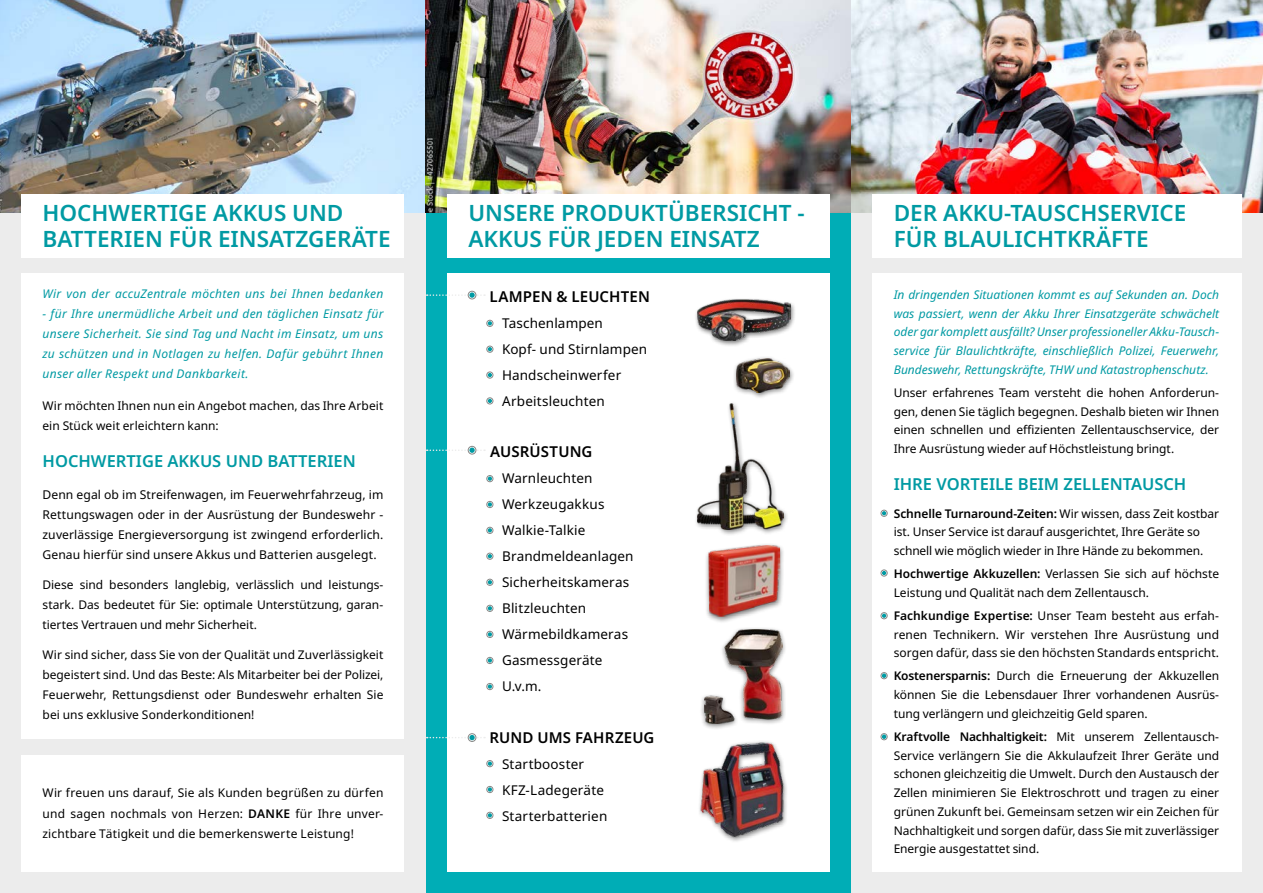
<style>
.page{position:relative;width:1263px;height:893px;background:#fff}
.page>*{position:absolute;margin:0;border:0;box-sizing:border-box;transform-origin:0 0}
.t1{font:600 22.5px/25.5px "Noto Sans";color:#009aa3}
.t2{font:600 16.5px "Noto Sans";color:#009aa3}
.t3{font:600 15px "Noto Sans";letter-spacing:.005em;color:#000}
.t4{font:13.5px/26px "Noto Sans";letter-spacing:.01em;color:#000}
.t5{font:12.15px/19.8px "Noto Sans";letter-spacing:.005em;color:#000;text-align:justify}
.t6{font:12px/18.8px "Noto Sans";color:#000;text-align:justify}
.t7{font:italic 12px/18.8px "Noto Sans";letter-spacing:.025em;color:#009aa3;text-align:justify}
.s1{font-weight:600}
</style>
<div class="page">
<div style="left:0;top:0;width:426px;height:893px;background:#ececec"></div>
<div style="left:850px;top:0;width:413px;height:893px;background:#ececec"></div>
<div style="left:426px;top:0;width:424px;height:893px;background:linear-gradient(to right,#00adb6,#00adb6)"></div>
<img style="left:442px;top:0;width:821px;height:213px">
<img style="left:0;top:0;width:442px;height:213px">
<div style="left:447px;top:273px;width:382px;height:599px;background:#fff"></div>
<div style="left:694px;top:297px;width:102px;height:50px;background:#000;opacity:.5"></div>
<img style="left:698px;top:299px;width:93px;height:42px">
<img style="left:699px;top:741px;width:88px;height:99px">
<div style="left:694px;top:401px;width:95px;height:135px;background:#000;opacity:.5"></div>
<img style="left:698px;top:404px;width:85px;height:125px">
<div style="left:699px;top:626px;width:89px;height:104px;background:#000;opacity:.5"></div>
<img style="left:704px;top:629px;width:78px;height:94px">
<div style="left:732px;top:355px;width:64px;height:44px;background:#000;opacity:.5"></div>
<img style="left:736px;top:358px;width:54px;height:34px">
<div style="left:705px;top:542px;width:81px;height:81px;background:#000;opacity:.5"></div>
<img style="left:708px;top:545px;width:73px;height:72px">
<div style="left:22px;top:194px;width:382px;height:64px;background:#fff"></div>
<div style="left:872px;top:194px;width:370px;height:64px;background:#fff"></div>
<div style="left:22px;top:273px;width:382px;height:466px;background:#fff"></div>
<div style="left:873px;top:273px;width:369px;height:599px;background:#fff"></div>
<div style="left:447px;top:194px;width:382px;height:64px;background:#fff"></div>
<div style="left:22px;top:755px;width:382px;height:117px;background:#fff"></div>
<div style="left:468px;top:291px;width:8px;height:8px;border:1px solid #868786;border-radius:50%"></div>
<svg style="left:427px;top:292px;width:58px;height:6px"></svg>
<div style="left:468px;top:446px;width:8px;height:8px;border:1px solid #868786;border-radius:50%"></div>
<svg style="left:427px;top:448px;width:58px;height:5px"></svg>
<div style="left:468px;top:733px;width:8px;height:9px;border:1px solid #868786;border-radius:50%"></div>
<svg style="left:427px;top:735px;width:58px;height:5px"></svg>
<div style="left:486px;top:320px;width:7px;height:7px;border:1px solid #868786;border-radius:50%"></div>
<svg style="left:487px;top:320px;width:6px;height:6px"></svg>
<div style="left:486px;top:475px;width:7px;height:7px;border:1px solid #868786;border-radius:50%"></div>
<svg style="left:487px;top:476px;width:6px;height:6px"></svg>
<div style="left:486px;top:760px;width:7px;height:7px;border:1px solid #868786;border-radius:50%"></div>
<svg style="left:488px;top:761px;width:4px;height:5px"></svg>
<div style="left:486px;top:346px;width:7px;height:7px;border:1px solid #868786;border-radius:50%"></div>
<svg style="left:487px;top:346px;width:6px;height:6px"></svg>
<div style="left:487px;top:501px;width:6px;height:7px;background:#abacab;border-radius:50%"></div>
<div style="left:486px;top:501px;width:7px;height:7px;border:1px solid #868786;border-radius:50%"></div>
<svg style="left:488px;top:502px;width:4px;height:5px"></svg>
<div style="left:487px;top:786px;width:6px;height:7px;background:#abacab;border-radius:50%"></div>
<div style="left:486px;top:786px;width:7px;height:7px;border:1px solid #868786;border-radius:50%"></div>
<svg style="left:488px;top:787px;width:4px;height:5px"></svg>
<div style="left:486px;top:372px;width:7px;height:6px;border:1px solid #868786;border-radius:50%"></div>
<svg style="left:487px;top:372px;width:6px;height:6px"></svg>
<div style="left:486px;top:527px;width:7px;height:7px;border:1px solid #868786;border-radius:50%"></div>
<svg style="left:487px;top:527px;width:6px;height:6px"></svg>
<div style="left:486px;top:812px;width:7px;height:7px;border:1px solid #868786;border-radius:50%"></div>
<svg style="left:487px;top:812px;width:6px;height:6px"></svg>
<div style="left:486px;top:397px;width:7px;height:7px;border:1px solid #868786;border-radius:50%"></div>
<svg style="left:487px;top:398px;width:6px;height:6px"></svg>
<div style="left:486px;top:553px;width:7px;height:7px;border:1px solid #868786;border-radius:50%"></div>
<svg style="left:487px;top:553px;width:6px;height:6px"></svg>
<div style="left:486px;top:579px;width:7px;height:7px;border:1px solid #868786;border-radius:50%"></div>
<svg style="left:487px;top:579px;width:6px;height:6px"></svg>
<div style="left:486px;top:605px;width:7px;height:7px;border:1px solid #868786;border-radius:50%"></div>
<svg style="left:487px;top:605px;width:6px;height:6px"></svg>
<div style="left:486px;top:631px;width:7px;height:7px;border:1px solid #868786;border-radius:50%"></div>
<svg style="left:487px;top:631px;width:6px;height:6px"></svg>
<div style="left:487px;top:657px;width:6px;height:7px;background:#abacab;border-radius:50%"></div>
<div style="left:486px;top:657px;width:7px;height:7px;border:1px solid #868786;border-radius:50%"></div>
<svg style="left:488px;top:658px;width:4px;height:5px"></svg>
<div style="left:487px;top:683px;width:6px;height:7px;background:#abacab;border-radius:50%"></div>
<div style="left:486px;top:683px;width:7px;height:7px;border:1px solid #868786;border-radius:50%"></div>
<svg style="left:488px;top:684px;width:4px;height:5px"></svg>
<div style="left:881px;top:510px;width:6px;height:7px;border:1px solid #868786;border-radius:50%"></div>
<svg style="left:881px;top:510px;width:6px;height:6px"></svg>
<svg style="left:881px;top:570px;width:6px;height:6px"></svg>
<div style="left:881px;top:612px;width:6px;height:7px;border:1px solid #868786;border-radius:50%"></div>
<svg style="left:881px;top:613px;width:6px;height:6px"></svg>
<div style="left:881px;top:672px;width:6px;height:7px;border:1px solid #868786;border-radius:50%"></div>
<svg style="left:881px;top:673px;width:6px;height:6px"></svg>
<div style="left:881px;top:733px;width:6px;height:7px;border:1px solid #868786;border-radius:50%"></div>
<svg style="left:881px;top:734px;width:6px;height:6px"></svg>
<h1 class="t1" style="left:468px;top:201px;width:338px">UNSERE PRODUKTÜBERSICHT -<br>AKKUS FÜR JEDEN EINSATZ</h1>
<h1 class="t1" style="left:43px;top:201px;width:350px">HOCHWERTIGE AKKUS UND<br>BATTERIEN FÜR EINSATZGERÄTE</h1>
<h1 class="t1" style="left:894px;top:201px;width:294px">DER AKKU-TAUSCHSERVICE<br>FÜR BLAULICHTKRÄFTE</h1>
<p class="t7" style="left:43px;top:285px;width:342px">Wir von der accuZentrale möchten uns bei Ihnen bedanken</p>
<p class="t7" style="left:43px;top:304px;width:342px;line-height:19.8px">- für Ihre unermüdliche Arbeit und den täglichen Einsatz für unsere Sicherheit. Sie sind Tag und Nacht im Einsatz, um uns zu schützen und in Notlagen zu helfen. Dafür gebührt Ihnen unser aller Respekt und Dankbarkeit.</p>
<p class="t6" style="left:43px;top:396px;width:342px;line-height:19.8px">Wir möchten Ihnen nun ein Angebot machen, das Ihre Arbeit ein Stück weit erleichtern kann:</p>
<h2 class="t2" style="left:43px;top:451px;width:315px">HOCHWERTIGE AKKUS UND BATTERIEN</h2>
<p class="t5" style="left:43px;top:485px;width:342px">Denn egal ob im Streifenwagen, im Feuerwehrfahrzeug, im Rettungswagen oder in der Ausrüstung der Bundeswehr - zuverlässige Energieversorgung ist zwingend erforderlich.<br>Genau hierfür sind unsere Akkus und Batterien ausgelegt.</p>
<p class="t6" style="left:43px;top:575px;width:342px;line-height:19.8px">Diese sind besonders langlebig, verlässlich und leistungs&shy;stark. Das bedeutet für Sie: optimale Unterstützung, garan&shy;tiertes Vertrauen und mehr Sicherheit.</p>
<p class="t6" style="left:43px;top:645px;width:342px;line-height:19.8px">Wir sind sicher, dass Sie von der Qualität und Zuverlässigkeit begeistert sind. Und das Beste: Als Mitarbeiter bei der Polizei, Feuerwehr, Rettungsdienst oder Bundeswehr erhalten Sie bei uns exklusive Sonderkonditionen!</p>
<p class="t6" style="left:43px;top:783px;width:342px;line-height:20.2px">Wir freuen uns darauf, Sie als Kunden begrüßen zu dürfen und sagen nochmals von Herzen: <span class="s1">DANKE</span> für Ihre unver&shy;zichtbare Tätigkeit und die bemerkenswerte Leistung!</p>
<p class="t3" style="left:489px;top:288px;width:162px">LAMPEN &amp; LEUCHTEN</p>
<p class="t4" style="left:502px;top:310px;width:147px">Taschenlampen<br>Kopf- und Stirnlampen<br>Handscheinwerfer<br>Arbeitsleuchten</p>
<p class="t3" style="left:490px;top:443px;width:104px">AUSRÜSTUNG</p>
<p class="t4" style="left:502px;top:465px;width:133px">Warnleuchten<br>Werkzeugakkus<br>Walkie-Talkie<br>Brandmeldeanlagen<br>Sicherheitskameras<br>Blitzleuchten<br>Wärmebildkameras<br>Gasmessgeräte<br>U.v.m.</p>
<p class="t3" style="left:489px;top:729px;width:166px">RUND UMS FAHRZEUG</p>
<p class="t4" style="left:502px;top:751px;width:107px">Startbooster<br>KFZ-Ladegeräte<br>Starterbatterien</p>
<p class="t7" style="left:894px;top:285px;width:327px">In dringenden Situationen kommt es auf Sekunden an. Doch was passiert, wenn der Akku Ihrer Einsatzgeräte schwächelt oder gar komplett ausfällt? Unser professioneller Akku-Tausch&shy;service für Blaulichtkräfte, einschließlich Polizei, Feuerwehr, Bundeswehr, Rettungskräfte, THW und Katastrophenschutz.</p>
<p class="t6" style="left:894px;top:383px;width:327px">Unser erfahrenes Team versteht die hohen Anforderun&shy;gen, denen Sie täglich begegnen. Deshalb bieten wir Ihnen einen schnellen und effizienten Zellentauschservice, der Ihre Ausrüstung wieder auf Höchstleistung bringt.</p>
<h2 class="t2" style="left:894px;top:475px;width:294px">IHRE VORTEILE BEIM ZELLENTAUSCH</h2>
<p class="t6" style="left:894px;top:504px;width:327px;text-align:left"><span class="s1">Schnelle Turnaround-Zeiten:</span> Wir wissen, dass Zeit kostbar ist. Unser Service ist darauf ausgerichtet, Ihre Geräte so schnell wie möglich wieder in Ihre Hände zu bekommen.</p>
<p class="t6" style="left:894px;top:565px;width:327px"><span class="s1">Hochwertige Akkuzellen:</span> Verlassen Sie sich auf höchste<br>Leistung und Qualität nach dem Zellentausch.</p>
<p class="t6" style="left:894px;top:606px;width:327px"><span class="s1">Fachkundige Expertise:</span> Unser Team besteht aus erfah&shy;renen Technikern. Wir verstehen Ihre Ausrüstung und sorgen dafür, dass sie den höchsten Standards entspricht.</p>
<p class="t6" style="left:894px;top:667px;width:327px"><span class="s1">Kostenersparnis:</span> Durch die Erneuerung der Akkuzellen können Sie die Lebensdauer Ihrer vorhandenen Ausrüs&shy;tung verlängern und gleichzeitig Geld sparen.</p>
<p class="t6" style="left:894px;top:727px;width:327px"><span class="s1">Kraftvolle Nachhaltigkeit:</span> Mit unserem Zellentausch-Service verlängern Sie die Akkulaufzeit Ihrer Geräte und schonen gleichzeitig die Umwelt. Durch den Austausch der Zellen minimieren Sie Elektroschrott und tragen zu einer grünen Zukunft bei. Gemeinsam setzen wir ein Zeichen für Nachhaltigkeit und sorgen dafür, dass Sie mit zuverlässiger Energie ausgestattet sind.</p>
</div>
